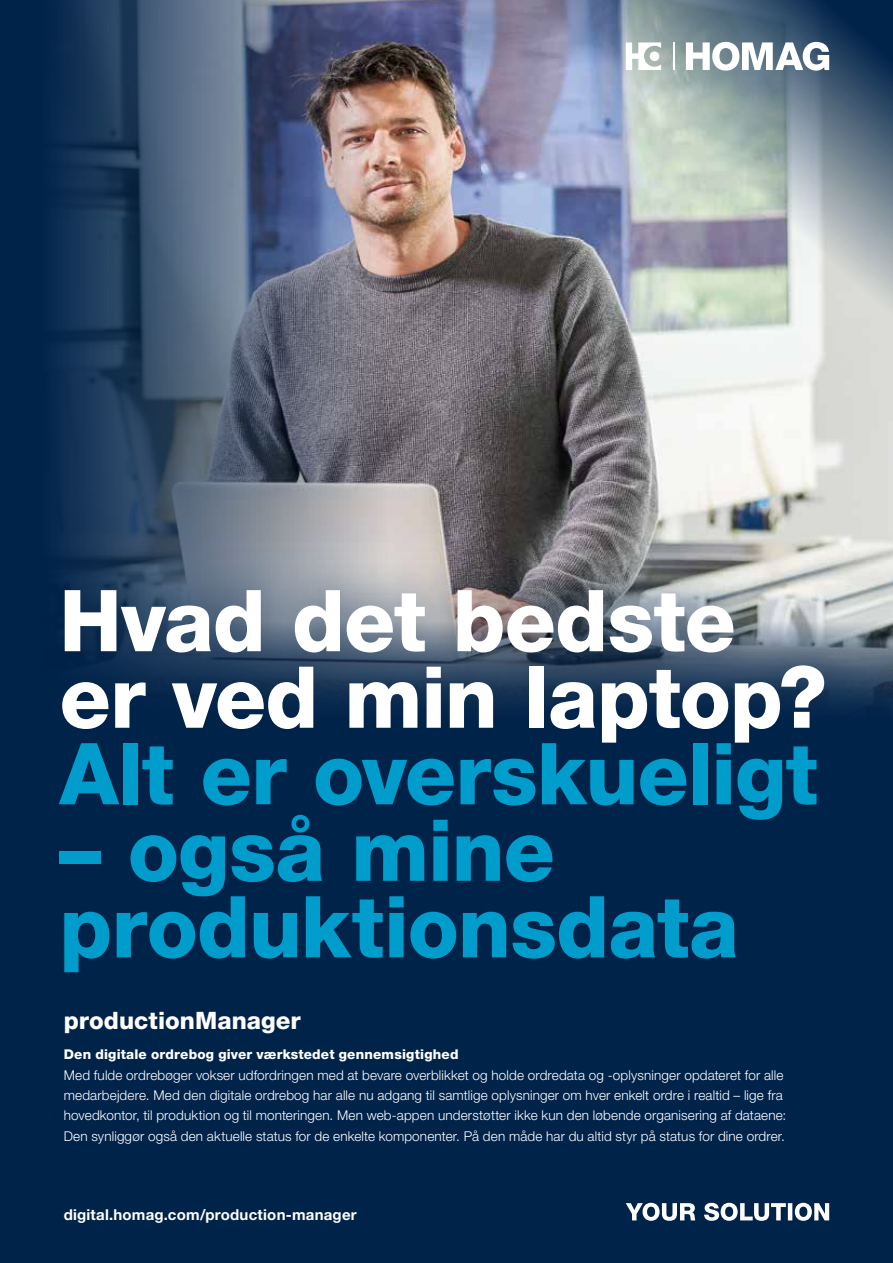
<style>
.page{position:relative;width:893px;height:1263px;background:#00234a}
.page>*{position:absolute;margin:0;border:0;box-sizing:border-box;transform-origin:0 0}
.t1{font:800 85.5px/76.5px "Helvetica Neue LTW1 G";letter-spacing:-.01em;color:#009dcc}
.t2{font:800 85.5px/76.5px "Helvetica Neue LTW1 G";letter-spacing:-.01em;color:#fff}
.t3{font:800 24px "Helvetica Neue LTW1 G";color:#fff}
.t4{font:700 15px "Helvetica Neue LTW1 G";letter-spacing:.015em;color:#fff}
.t5{font:300 13.5px/20.4px "Helvetica Neue LTW1 G";letter-spacing:.01em;color:#fff}
.t6{font:800 13.5px "Helvetica Neue LTW1 G";letter-spacing:.015em;color:#fff}
</style>
<div class="page">
<img style="left:57px;top:0;width:836px;height:708px">
<div style="left:15px;top:544px;width:854px;height:473px;background:#00234a;opacity:.75"></div>
<img style="left:353px;top:0;width:540px;height:417px">
<svg style="left:626px;top:1203px;width:203px;height:18px"></svg>
<svg style="left:686px;top:42px;width:143px;height:29px;background:#bbc5cc"></svg>
<svg style="left:626px;top:42px;width:35px;height:28px"></svg>
<hr style="left:672px;top:42px;width:2px;height:28px;background:#fff">
<h1 class="t2" style="left:60px;top:583px;width:769px">Hvad det bedste er ved min laptop?</h1>
<h1 class="t1" style="left:60px;top:736px;width:760px">Alt er overskueligt</h1>
<h1 class="t1" style="left:60px;top:812px;width:681px">– også mine produktionsdata</h1>
<h2 class="t3" style="left:64px;top:1006px;width:239px">productionManager</h2>
<p class="t6" style="left:64px;top:1046px;width:396px">Den digitale ordrebog giver værkstedet gennemsigtighed</p>
<p class="t5" style="left:64px;top:1064px;width:724px">Med fulde ordrebøger vokser udfordringen med at bevare overblikket og holde ordredata og -oplysninger opdateret for alle medarbejdere. Med den digitale ordrebog har alle nu adgang til samtlige oplysninger om hver enkelt ordre i realtid – lige fra hovedkontor, til produktion og til monteringen. Men web-appen understøtter ikke kun den løbende organisering af dataene:<br>Den synliggør også den aktuelle status for de enkelte komponenter. På den måde har du altid styr på status for dine ordrer.</p>
<p class="t4" style="left:64px;top:1206px;width:294px">digital.homag.com/production-manager</p>
</div>
